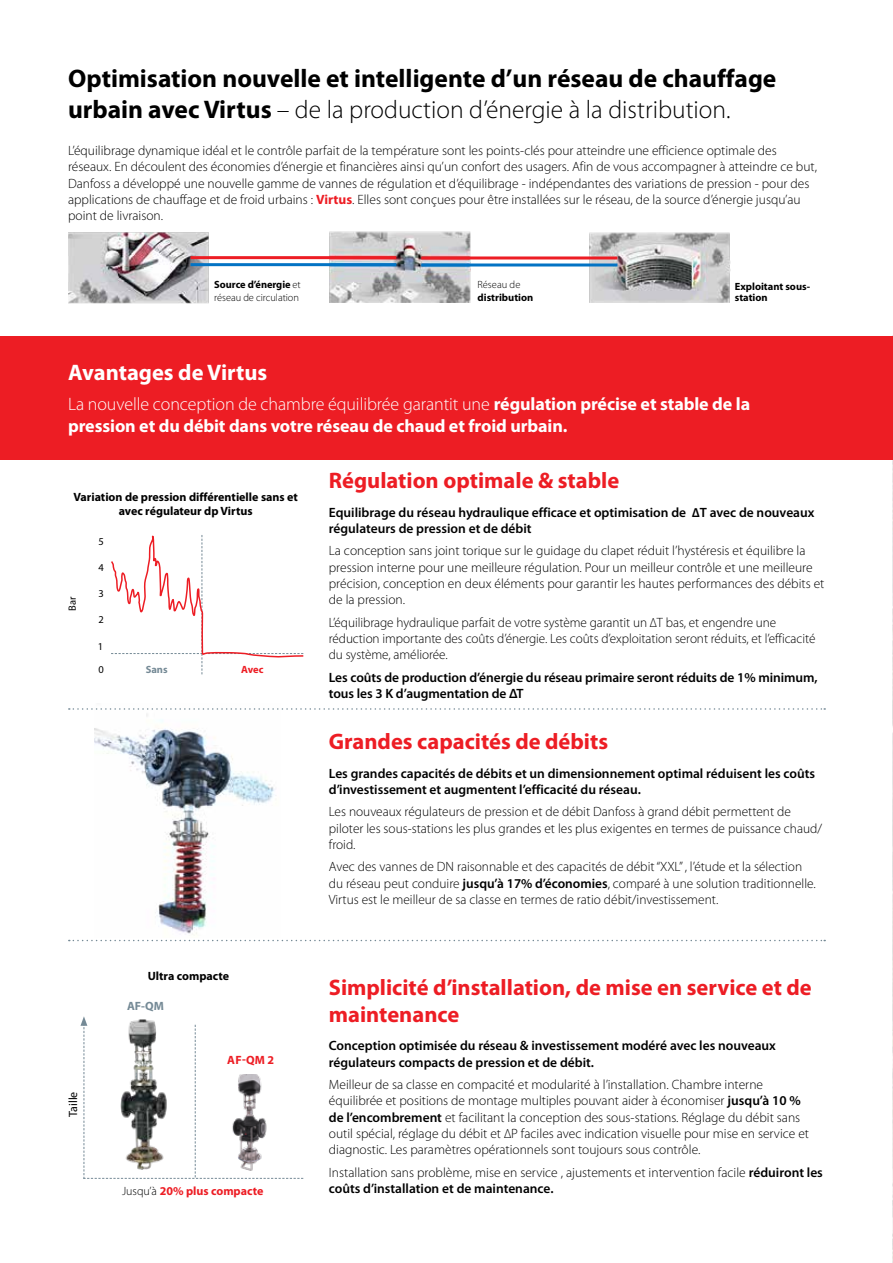
<style>
.page{position:relative;width:893px;height:1263px;background:#fff}
.page>*{position:absolute;margin:0;border:0;box-sizing:border-box;transform-origin:0 0}
.t1{font:700 25.5px/30.6px "Myriad Pro";color:#000}
.t2{font:700 22.5px/27px "Myriad Pro";color:#ed1d24}
.t3{font:700 22.5px "Myriad Pro";color:#fff}
.t4{font:700 18px/21.6px "Myriad Pro";letter-spacing:-.005em;color:#fff}
.t5{font:300 13.5px/16.2px "Myriad Pro";color:#000}
.t6{font:600 13.5px/16.2px "Myriad Pro";color:#000}
.t7{font:700 12px/14.4px "Myriad Pro";color:#000;text-align:center}
.t8{font:700 12px "Myriad Pro";color:#ed1d24}
.t9{font:12px "Myriad Pro";color:#000}
.t10{font:700 12px "Myriad Pro";color:#758a96}
.t11{font:300 10.5px/12.6px "Myriad Pro";letter-spacing:-.005em;color:#000}
.t12{font:700 10.5px/10.6px "Myriad Pro";color:#000}
.t13{font:10.5px "Myriad Pro";color:#000}
.t14{font:700 10.5px "Myriad Pro";color:#758a96}
.t15{font:700 10.5px "Myriad Pro";color:#ed1d24}
.s1{font-weight:300}
.s2{font-weight:700;color:#ed1d24}
.s3{font-weight:700}
.s4{font-weight:300;color:#000}
.s5{font-weight:600}
</style>
<div class="page">
<img style="left:95px;top:714px;width:179px;height:222px">
<img style="left:892px;top:459px;width:1px;height:804px">
<div style="left:0;top:336px;width:893px;height:123px;background:#ed1d24"></div>
<img style="left:68px;top:232px;width:140px;height:71px">
<img style="left:329px;top:231px;width:141px;height:71px">
<img style="left:590px;top:232px;width:141px;height:71px">
<hr style="left:190px;top:256px;width:206px;height:3px;background:#ed1d24">
<hr style="left:421px;top:256px;width:196px;height:3px;background:#ed1d24">
<hr style="left:190px;top:263px;width:206px;height:3px;background:#0373c4">
<hr style="left:421px;top:263px;width:196px;height:3px;background:#0373c4">
<svg style="left:69px;top:708px;width:756px;height:2px"></svg>
<svg style="left:69px;top:940px;width:756px;height:1px"></svg>
<svg style="left:111px;top:535px;width:193px;height:139px"></svg>
<svg style="left:80px;top:1016px;width:223px;height:163px"></svg>
<h1 class="t1" style="left:68px;top:62px;width:710px">Optimisation nouvelle et intelligente d’un réseau de chauffage urbain avec Virtus <span class="s1">– de la production d’énergie à la distribution.</span></h1>
<p class="t5" style="left:68px;top:142px;width:750px">L’équilibrage dynamique idéal et le contrôle parfait de la température sont les points-clés pour atteindre une efficience optimale des réseaux. En découlent des économies d’énergie et financières ainsi qu’un confort des usagers. Afin de vous accompagner à atteindre ce but, Danfoss a développé une nouvelle gamme de vannes de régulation et d’équilibrage - indépendantes des variations de pression - pour des applications de chauffage et de froid urbains : <span class="s2">Virtus</span>. Elles sont conçues pour être installées sur le réseau, de la source d’énergie jusqu’au point de livraison.</p>
<p class="t11" style="left:214px;top:278px;width:88px"><span class="s3">Source d’énergie</span> et réseau de circulation</p>
<p class="t11" style="left:477px;top:278px;width:44px">Réseau de</p>
<p class="t12" style="left:477px;top:291px;width:57px">distribution</p>
<p class="t12" style="left:735px;top:281px;width:77px">Exploitant sous&shy;station</p>
<h2 class="t3" style="left:68px;top:358px;width:201px">Avantages de Virtus</h2>
<h3 class="t4" style="left:68px;top:393px;width:684px"><span class="s1">La nouvelle conception de chambre équilibrée garantit une</span> régulation précise et stable de la pression et du débit dans votre réseau de chaud et froid urbain.</h3>
<p class="t7" style="left:73px;top:489px;width:226px">Variation de pression différentielle sans et avec régulateur dp Virtus</p>
<p class="t13" style="left:98px;top:535px;width:7px">5</p>
<p class="t13" style="left:66px;top:611px;width:16px;rotate:-90deg">Bar</p>
<p class="t13" style="left:98px;top:561px;width:7px">4</p>
<p class="t13" style="left:98px;top:587px;width:7px">3</p>
<p class="t13" style="left:98px;top:613px;width:7px">2</p>
<p class="t13" style="left:98px;top:640px;width:7px">1</p>
<p class="t13" style="left:98px;top:663px;width:7px">0</p>
<p class="t14" style="left:146px;top:662px;width:24px">Sans</p>
<p class="t15" style="left:241px;top:662px;width:24px">Avec</p>
<p class="t9" style="left:66px;top:1117px;width:27px;rotate:-90deg">Taille</p>
<p class="t7" style="left:148px;top:968px;width:83px">Ultra compacte</p>
<p class="t10" style="left:127px;top:998px;width:38px">AF-QM</p>
<p class="t8" style="left:227px;top:1052px;width:48px">AF-QM 2</p>
<p class="t8" style="left:122px;top:1183px;width:143px"><span class="s4">Jusqu’à</span> 20% plus compacte</p>
<h2 class="t2" style="left:329px;top:466px;width:292px">Régulation optimale &amp; stable</h2>
<p class="t6" style="left:329px;top:504px;width:487px">Equilibrage du réseau hydraulique efficace et optimisation de ∆T avec de nouveaux régulateurs de pression et de débit</p>
<p class="t5" style="left:329px;top:543px;width:497px">La conception sans joint torique sur le guidage du clapet réduit l’hystéresis et équilibre la pression interne pour une meilleure régulation. Pour un meilleur contrôle et une meilleure précision, conception en deux éléments pour garantir les hautes performances des débits et de la pression.</p>
<p class="t5" style="left:329px;top:614px;width:488px">L’équilibrage hydraulique parfait de votre système garantit un ∆T bas, et engendre une réduction importante des coûts d’énergie. Les coûts d’exploitation seront réduits, et l’efficacité du système, améliorée.</p>
<p class="t6" style="left:329px;top:669px;width:490px">Les coûts de production d’énergie du réseau primaire seront réduits de 1% minimum, tous les 3 K d’augmentation de ΔT</p>
<h2 class="t2" style="left:329px;top:727px;width:281px">Grandes capacités de débits</h2>
<p class="t6" style="left:329px;top:765px;width:488px">Les grandes capacités de débits et un dimensionnement optimal réduisent les coûts d’investissement et augmentent l’efficacité du réseau.</p>
<p class="t5" style="left:329px;top:804px;width:495px">Les nouveaux régulateurs de pression et de débit Danfoss à grand débit permettent de piloter les sous-stations les plus grandes et les plus exigentes en termes de puissance chaud/ froid.</p>
<p class="t5" style="left:329px;top:859px;width:488px">Avec des vannes de DN raisonnable et des capacités de débit “XXL” , l’étude et la sélection du réseau peut conduire <span class="s5">jusqu’à 17% d’économies</span>, comparé à une solution traditionnelle.<br>Virtus est le meilleur de sa classe en termes de ratio débit/investissement.</p>
<h2 class="t2" style="left:329px;top:973px;width:484px">Simplicité d’installation, de mise en service et de maintenance</h2>
<p class="t6" style="left:329px;top:1038px;width:449px">Conception optimisée du réseau &amp; investissement modéré avec les nouveaux régulateurs compacts de pression et de débit.</p>
<p class="t5" style="left:329px;top:1076px;width:482px">Meilleur de sa classe en compacité et modularité à l’installation. Chambre interne équilibrée et positions de montage multiples pouvant aider à économiser <span class="s5">jusqu’à 10 % de l’encombrement</span> et facilitant la conception des sous-stations. Réglage du débit sans outil spécial, réglage du débit et ∆P faciles avec indication visuelle pour mise en service et diagnostic. Les paramètres opérationnels sont toujours sous contrôle.</p>
<p class="t5" style="left:329px;top:1164px;width:496px">Installation sans problème, mise en service , ajustements et intervention facile <span class="s5">réduiront les coûts d’installation et de maintenance.</span></p>
</div>
